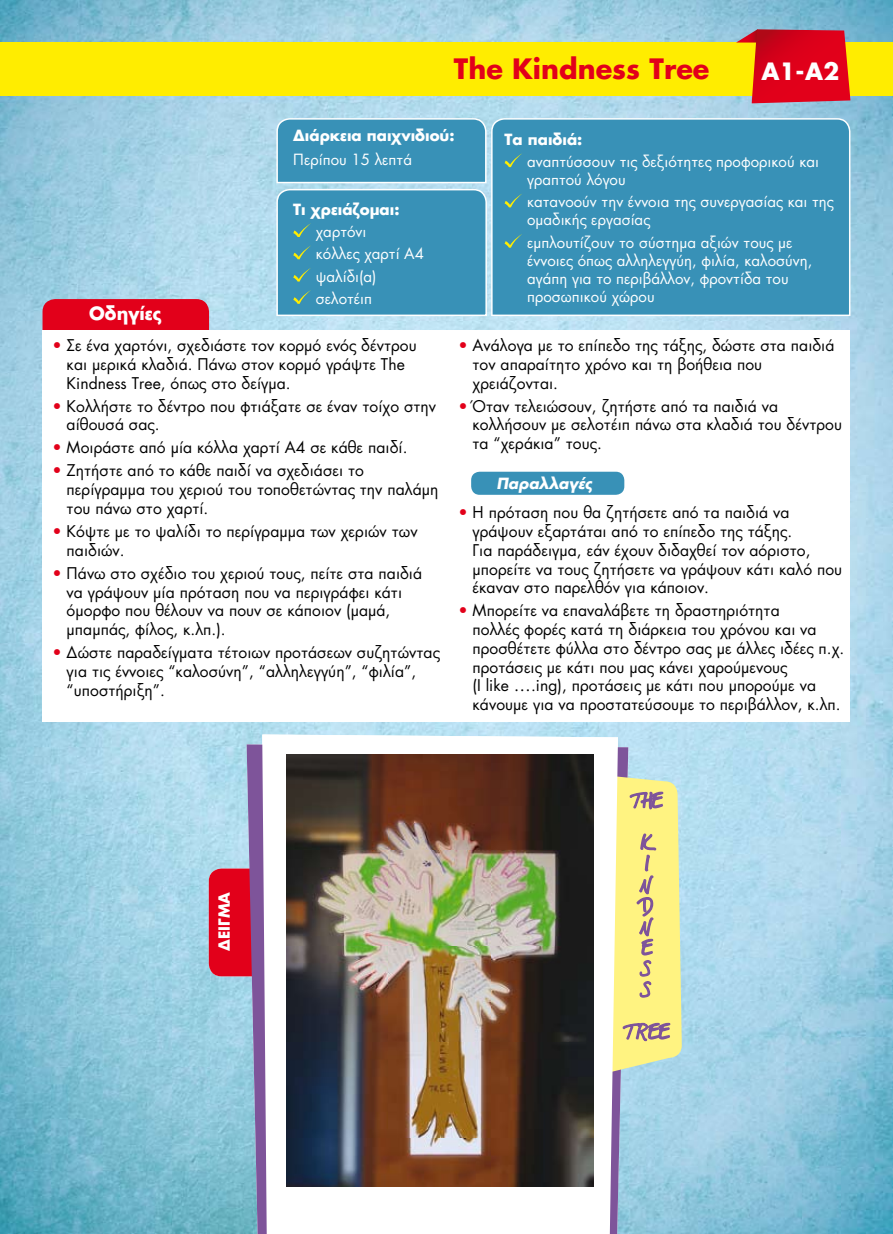
<style>
.page{position:relative;width:893px;height:1234px;background:#fff}
.page>*{position:absolute;margin:0;border:0;box-sizing:border-box;transform-origin:0 0}
.t1{font:700 30px "Kp Linea";color:#e2001a}
.t2{font:700 25.5px "Kp Linea";color:#fff}
.t3{font:700 19.5px "Kp Linea";color:#fff}
.t4{font:17.25px/18.8px "Kp Linea";color:#000}
.t5{font:16.5px/18px "Kp Linea";color:#fff}
.t6{font:700 16.5px "Kp Linea";color:#fff}
.t7{font:italic 700 16.5px "Kp Linea";color:#fff}
.s1{color:#e2001a}
</style>
<div class="page">
<img style="left:0;top:0;width:840px;height:643px">
<img style="left:840px;top:0;width:53px;height:1233px">
<img style="left:0;top:643px;width:262px;height:268px">
<img style="left:262px;top:721px;width:579px;height:29px">
<img style="left:628px;top:750px;width:213px;height:483px">
<img style="left:0;top:911px;width:210px;height:322px">
<img style="left:210px;top:976px;width:37px;height:257px">
<div style="left:209px;top:868px;width:38px;height:108px;background:#e2001a"></div>
<svg style="left:247px;top:744px;width:381px;height:489px;fill:#7e549a"></svg>
<div style="left:43px;top:299px;width:166px;height:31px;background:#e2001a"></div>
<div style="left:43px;top:330px;width:807px;height:391px;background:#fff"></div>
<svg style="left:276px;top:118px;width:211px;height:65px"></svg>
<div style="left:491px;top:118px;width:359px;height:198px;background:#3891b7"></div>
<div style="left:0;top:43px;width:893px;height:53px;background:#ffed00"></div>
<svg style="left:736px;top:29px;width:114px;height:74px"></svg>
<div style="left:471px;top:471px;width:153px;height:23px;background:#3891b7;border-radius:9px"></div>
<svg style="left:262px;top:734px;width:356px;height:499px"></svg>
<img style="left:286px;top:754px;width:308px;height:432px">
<div style="left:276px;top:189px;width:211px;height:127px;background:#3891b7"></div>
<svg style="left:505px;top:153px;width:17px;height:14px"></svg>
<svg style="left:505px;top:193px;width:17px;height:14px"></svg>
<svg style="left:505px;top:234px;width:17px;height:14px"></svg>
<svg style="left:608px;top:775px;width:74px;height:297px"></svg>
<h1 class="t1" style="left:454px;top:50px;width:257px">The Kindness Tree</h1>
<h2 class="t2" style="left:761px;top:55px;width:79px">A1-A2</h2>
<p class="t6" style="left:293px;top:125px;width:163px">Διάρκεια παιχνιδιού:</p>
<p class="t5" style="left:293px;top:150px;width:120px">Περίπου 15 λεπτά</p>
<p class="t6" style="left:505px;top:129px;width:79px">Τα παιδιά:</p>
<p class="t5" style="left:527px;top:152px;width:294px">αναπτύσσουν τις δεξιότητες προφορικού και γραπτού λόγου</p>
<p class="t5" style="left:527px;top:193px;width:308px">κατανοούν την έννοια της συνεργασίας και της ομαδικής εργασίας</p>
<p class="t5" style="left:527px;top:233px;width:287px">εμπλουτίζουν το σύστημα αξιών τους με έννοιες όπως αλληλεγγύη, φιλία, καλοσύνη, αγάπη για το περιβάλλον, φροντίδα του προσωπικού χώρου</p>
<p class="t6" style="left:293px;top:199px;width:108px">Τι χρειάζομαι:</p>
<p class="t5" style="left:316px;top:220px;width:110px;line-height:22.2px">χαρτόνι<br>κόλλες χαρτί Α4 ψαλίδι(α) σελοτέιπ</p>
<p class="t3" style="left:89px;top:301px;width:74px">Οδηγίες</p>
<p class="t4" style="left:67px;top:336px;width:352px;text-indent:-14px"><span class="s1">•</span> Σε ένα χαρτόνι, σχεδιάστε τον κορμό ενός δέντρου και μερικά κλαδιά. Πάνω στον κορμό γράψτε The<br>Kindness Tree, όπως στο δείγμα.</p>
<p class="t4" style="left:67px;top:396px;width:371px;text-indent:-14px"><span class="s1">•</span> Κολλήστε το δέντρο που φτιάξατε σε έναν τοίχο στην αίθουσά σας.</p>
<p class="t4" style="left:52px;top:438px;width:357px"><span class="s1">•</span> Μοιράστε από μία κόλλα χαρτί Α4 σε κάθε παιδί.</p>
<p class="t4" style="left:67px;top:461px;width:373px;text-indent:-14px"><span class="s1">•</span> Ζητήστε από το κάθε παιδί να σχεδιάσει το περίγραμμα του χεριού του τοποθετώντας την παλάμη του πάνω στο χαρτί.</p>
<p class="t4" style="left:67px;top:521px;width:352px;text-indent:-14px"><span class="s1">•</span> Κόψτε με το ψαλίδι το περίγραμμα των χεριών των παιδιών.</p>
<p class="t4" style="left:67px;top:563px;width:357px;text-indent:-14px"><span class="s1">•</span> Πάνω στο σχέδιο του χεριού τους, πείτε στα παιδιά να γράψουν μία πρόταση που να περιγράφει κάτι όμορφο που θέλουν να πουν σε κάποιον (μαμά, μπαμπάς, φίλος, κ.λπ.).</p>
<p class="t4" style="left:67px;top:642px;width:375px;text-indent:-14px"><span class="s1">•</span> Δώστε παραδείγματα τέτοιων προτάσεων συζητώντας για τις έννοιες “καλοσύνη”, “αλληλεγγύη”, “φιλία”, “υποστήριξη”.</p>
<p class="t4" style="left:472px;top:336px;width:363px;text-indent:-14px"><span class="s1">•</span> Ανάλογα με το επίπεδο της τάξης, δώστε στα παιδιά τον απαραίτητο χρόνο και τη βοήθεια που χρειάζονται.</p>
<p class="t4" style="left:472px;top:396px;width:371px;text-indent:-14px"><span class="s1">•</span> Όταν τελειώσουν, ζητήστε από τα παιδιά να κολλήσουν με σελοτέιπ πάνω στα κλαδιά του δέντρου τα “χεράκια” τους.</p>
<p class="t7" style="left:497px;top:473px;width:97px">Παραλλαγές</p>
<p class="t4" style="left:472px;top:503px;width:371px;text-indent:-14px"><span class="s1">•</span> Η πρόταση που θα ζητήσετε από τα παιδιά να γράψουν εξαρτάται από το επίπεδο της τάξης.<br>Για παράδειγμα, εάν έχουν διδαχθεί τον αόριστο, μπορείτε να τους ζητήσετε να γράψουν κάτι καλό που έκαναν στο παρελθόν για κάποιον.</p>
<p class="t4" style="left:472px;top:601px;width:373px;text-indent:-14px"><span class="s1">•</span> Μπορείτε να επαναλάβετε τη δραστηριότητα<br>πολλές φορές κατά τη διάρκεια του χρόνου και να προσθέτετε φύλλα στο δέντρο σας με άλλες ιδέες π.χ. προτάσεις με κάτι που μας κάνει χαρούμενους<br>(I like ….ing), προτάσεις με κάτι που μπορούμε να κάνουμε για να προστατεύσουμε το περιβάλλον, κ.λπ.</p>
<p class="t6" style="left:214px;top:950px;width:60px;rotate:-90deg">ΔΕΙΓΜΑ</p>
</div>
